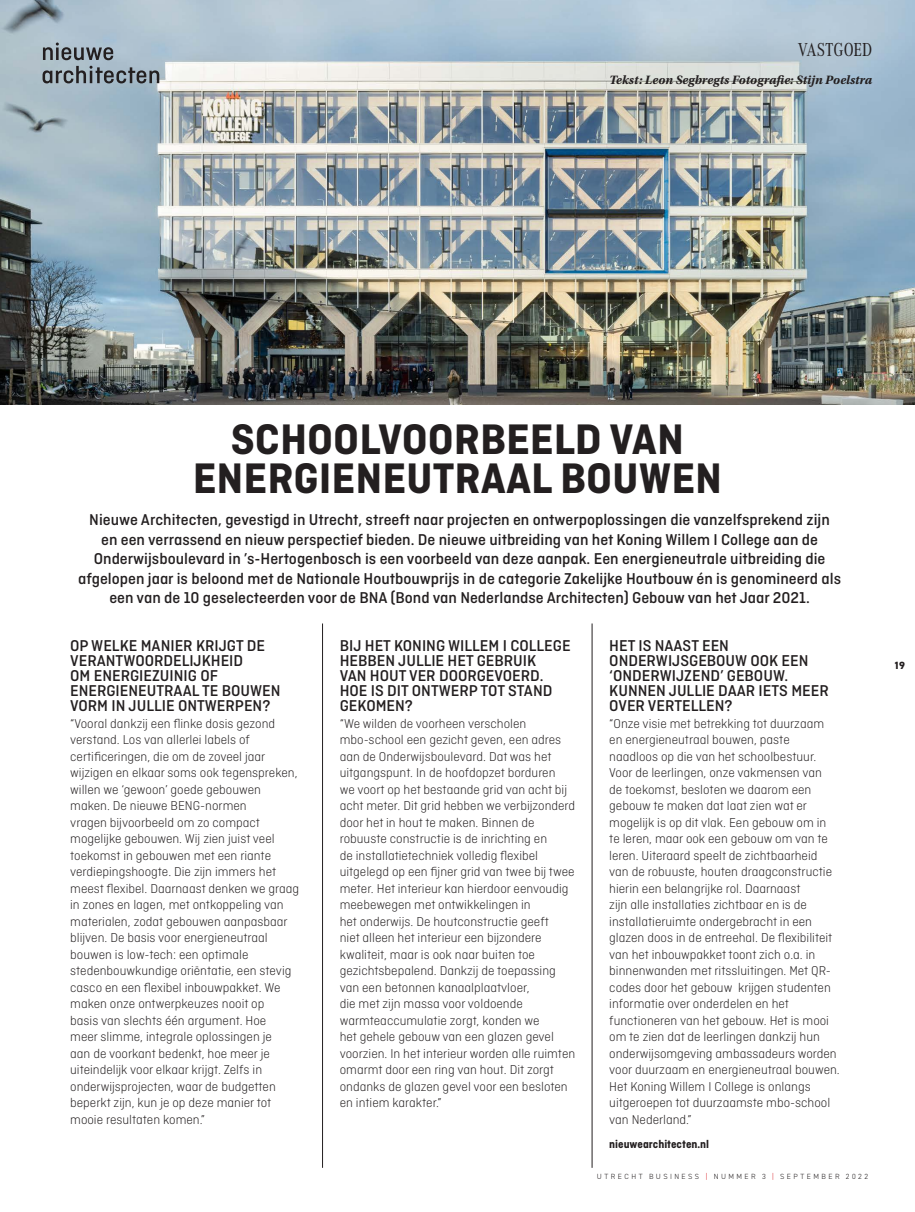
<style>
.page{position:relative;width:915px;height:1212px;background:#fff}
.page>*{position:absolute;margin:0;border:0;box-sizing:border-box;transform-origin:0 0}
.t1{font:700 45px/39px "Ciutadella";color:#231f20;text-align:center}
.t2{font:19.5px "Corporate A Cond Pro";color:#231f20}
.t3{font:500 16.5px/15px "Ciutadella";color:#231f20}
.t4{font:300 13.5px/16.5px "Ciutadella";color:#231f20}
.t5{font:italic 700 12.75px "Utopia Std";color:#231f20}
.t6{font:700 12px "Ciutadella";color:#231f20;scale:.96 1}
.t7{font:800 10.5px "DIN2014";color:#231f20}
.t8{font:300 7.5px "DIN2014";letter-spacing:.325em;color:#231f20}
.s1{color:#d81c23}
</style>
<div class="page">
<img style="left:0;top:0;width:914px;height:404px">
<hr style="left:322px;top:623px;width:1px;height:545px;background:#231f20">
<hr style="left:591px;top:623px;width:1px;height:545px;background:#231f20">
<svg style="left:43px;top:43px;width:70px;height:17px"></svg>
<svg style="left:43px;top:66px;width:116px;height:17px;background:#7b868f"></svg>
<h2 class="t2" style="left:797px;top:36px;width:76px">VASTGOED</h2>
<p class="t5" style="left:609px;top:72px;width:264px">Tekst: Leon Segbregts Fotografie: Stijn Poelstra</p>
<h1 class="t1" style="left:193px;top:420px;width:530px">SCHOOLVOORBEELD VAN<br>ENERGIENEUTRAAL BOUWEN</h1>
<p class="t3" style="left:78px;top:510px;width:764px;line-height:19.5px;text-align:center">Nieuwe Architecten, gevestigd in Utrecht, streeft naar projecten en ontwerpoplossingen die vanzelfsprekend zijn<br>en een verrassend en nieuw perspectief bieden. De nieuwe uitbreiding van het Koning Willem I College aan de Onderwijsboulevard in ’s-Hertogenbosch is een voorbeeld van deze aanpak. Een energieneutrale uitbreiding die afgelopen jaar is beloond met de Nationale Houtbouwprijs in de categorie Zakelijke Houtbouw én is genomineerd als een van de 10 geselecteerden voor de BNA (Bond van Nederlandse Architecten) Gebouw van het Jaar 2021.</p>
<p class="t3" style="left:70px;top:638px;width:212px">OP WELKE MANIER KRIJGT DE<br>VERANTWOORDELIJKHEID<br>OM ENERGIEZUINIG OF<br>ENERGIENEUTRAAL TE BOUWEN<br>VORM IN JULLIE ONTWERPEN?</p>
<p class="t4" style="left:70px;top:715px;width:230px">“Vooral dankzij een flinke dosis gezond verstand. Los van allerlei labels of certificeringen, die om de zoveel jaar wijzigen en elkaar soms ook tegenspreken, willen we ‘gewoon’ goede gebouwen maken. De nieuwe BENG-normen<br>vragen bijvoorbeeld om zo compact mogelijke gebouwen. Wij zien juist veel toekomst in gebouwen met een riante verdiepingshoogte. Die zijn immers het meest flexibel. Daarnaast denken we graag in zones en lagen, met ontkoppeling van materialen, zodat gebouwen aanpasbaar blijven. De basis voor energieneutraal bouwen is low-tech: een optimale stedenbouwkundige oriëntatie, een stevig casco en een flexibel inbouwpakket. We maken onze ontwerpkeuzes nooit op<br>basis van slechts één argument. Hoe<br>meer slimme, integrale oplossingen je<br>aan de voorkant bedenkt, hoe meer je uiteindelijk voor elkaar krijgt. Zelfs in onderwijsprojecten, waar de budgetten beperkt zijn, kun je op deze manier tot mooie resultaten komen.”</p>
<p class="t3" style="left:339px;top:638px;width:232px">BIJ HET KONING WILLEM I COLLEGE<br>HEBBEN JULLIE HET GEBRUIK<br>VAN HOUT VER DOORGEVOERD.<br>HOE IS DIT ONTWERP TOT STAND<br>GEKOMEN?</p>
<p class="t4" style="left:339px;top:715px;width:237px">“We wilden de voorheen verscholen mbo-school een gezicht geven, een adres aan de Onderwijsboulevard. Dat was het uitgangspunt. In de hoofdopzet borduren<br>we voort op het bestaande grid van acht bij acht meter. Dit grid hebben we verbijzonderd door het in hout te maken. Binnen de robuuste constructie is de inrichting en<br>de installatietechniek volledig flexibel uitgelegd op een fijner grid van twee bij twee meter. Het interieur kan hierdoor eenvoudig meebewegen met ontwikkelingen in<br>het onderwijs. De houtconstructie geeft<br>niet alleen het interieur een bijzondere kwaliteit, maar is ook naar buiten toe gezichtsbepalend. Dankzij de toepassing van een betonnen kanaalplaatvloer,<br>die met zijn massa voor voldoende warmteaccumulatie zorgt, konden we<br>het gehele gebouw van een glazen gevel voorzien. In het interieur worden alle ruimten omarmt door een ring van hout. Dit zorgt ondanks de glazen gevel voor een besloten en intiem karakter.”</p>
<p class="t3" style="left:609px;top:638px;width:221px">HET IS NAAST EEN<br>ONDERWIJSGEBOUW OOK EEN ‘ONDERWIJZEND’ GEBOUW.<br>KUNNEN JULLIE DAAR IETS MEER<br>OVER VERTELLEN?</p>
<p class="t4" style="left:609px;top:715px;width:232px">“Onze visie met betrekking tot duurzaam en energieneutraal bouwen, paste naadloos op die van het schoolbestuur.<br>Voor de leerlingen, onze vakmensen van<br>de toekomst, besloten we daarom een gebouw te maken dat laat zien wat er mogelijk is op dit vlak. Een gebouw om in te leren, maar ook een gebouw om van te leren. Uiteraard speelt de zichtbaarheid van de robuuste, houten draagconstructie hierin een belangrijke rol. Daarnaast<br>zijn alle installaties zichtbaar en is de installatieruimte ondergebracht in een glazen doos in de entreehal. De flexibiliteit van het inbouwpakket toont zich o.a. in binnenwanden met ritssluitingen. Met QR&shy;codes door het gebouw krijgen studenten informatie over onderdelen en het functioneren van het gebouw. Het is mooi om te zien dat de leerlingen dankzij hun onderwijsomgeving ambassadeurs worden voor duurzaam en energieneutraal bouwen.<br>Het Koning Willem I College is onlangs uitgeroepen tot duurzaamste mbo-school van Nederland.”</p>
<p class="t6" style="left:609px;top:1137px;width:105px">nieuwearchitecten.nl</p>
<p class="t8" style="left:596px;top:1172px;width:273px">UTRECHT BUSINESS <span class="s1">|</span> NUMMER 3 <span class="s1">|</span> SEPTEMBER 2022</p>
<p class="t7" style="left:893px;top:658px;width:13px">19</p>
</div>
